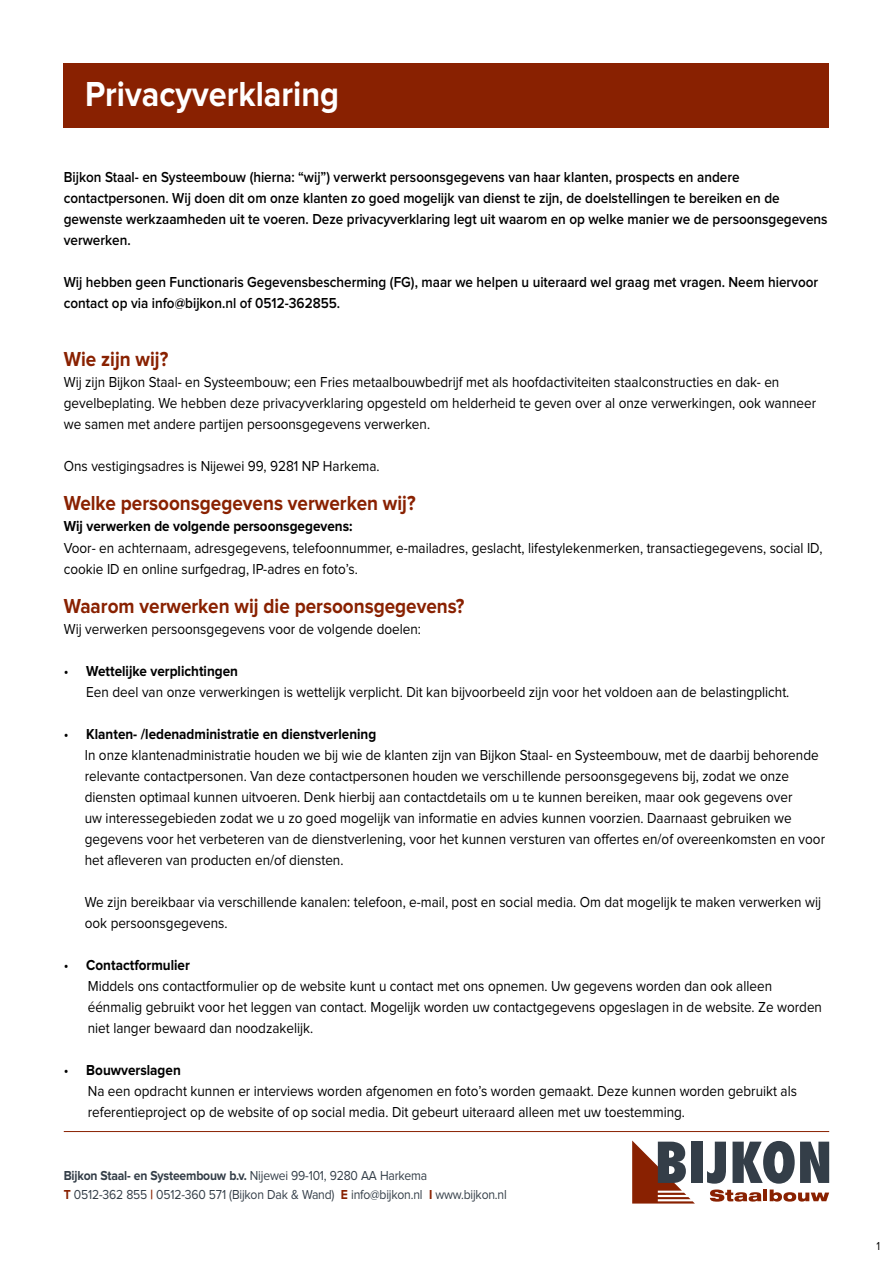
<style>
.page{position:relative;width:893px;height:1263px;background:#fff}
.page>*{position:absolute;margin:0;border:0;box-sizing:border-box;transform-origin:0 0}
.t1{font:700 36px "Proxima Nova";color:#fff;scale:.9 1}
.t2{font:700 21px "Proxima Nova";color:#892101;scale:.9 1}
.t3{font:15px/21px "Proxima Nova";color:#000;scale:.9 1}
.t4{font:600 15px/21px "Proxima Nova";color:#000;scale:.9 1}
.t5{font:700 15px "Proxima Nova";color:#000;scale:.9 1}
.t6{font:13.5px/19.5px "Proxima Nova";letter-spacing:-.015em;color:#343e48;scale:.9 1}
.t7{font:12px "Proxima Nova";color:#000;scale:.9 1}
.s1{font-weight:700}
.s2{font-weight:700;color:#892101}
</style>
<div class="page">
<div style="left:64px;top:64px;width:765px;height:64px;background:#892101"></div>
<hr style="left:64px;top:1131px;width:765px;height:1px;background:#892101">
<svg style="left:632px;top:1140px;width:63px;height:63px"></svg>
<div style="left:691px;top:1142px;width:11px;height:41px;background:#343e48"></div>
<svg style="left:707px;top:1141px;width:122px;height:60px"></svg>
<h1 class="t1" style="left:85px;top:77px;width:284px">Privacyverklaring</h1>
<p class="t4" style="left:64px;top:167px;width:850px">Bijkon Staal- en Systeembouw (hierna: “wij”) verwerkt persoonsgegevens van haar klanten, prospects en andere contactpersonen. Wij doen dit om onze klanten zo goed mogelijk van dienst te zijn, de doelstellingen te bereiken en de gewenste werkzaamheden uit te voeren. Deze privacyverklaring legt uit waarom en op welke manier we de persoonsgegevens verwerken.</p>
<p class="t4" style="left:64px;top:272px;width:840px">Wij hebben geen Functionaris Gegevensbescherming (FG), maar we helpen u uiteraard wel graag met vragen. Neem hiervoor contact op via info@bijkon.nl of 0512-362855.</p>
<h2 class="t2" style="left:64px;top:350px;width:118px">Wie zijn wij?</h2>
<p class="t3" style="left:64px;top:373px;width:838px">Wij zijn Bijkon Staal- en Systeembouw; een Fries metaalbouwbedrijf met als hoofdactiviteiten staalconstructies en dak- en gevelbeplating. We hebben deze privacyverklaring opgesteld om helderheid te geven over al onze verwerkingen, ook wanneer we samen met andere partijen persoonsgegevens verwerken.</p>
<p class="t3" style="left:64px;top:457px;width:353px">Ons vestigingsadres is Nijewei 99, 9281 NP Harkema.</p>
<h2 class="t2" style="left:64px;top:494px;width:392px">Welke persoonsgegevens verwerken wij?</h2>
<p class="t5" style="left:64px;top:520px;width:322px">Wij verwerken de volgende persoonsgegevens:</p>
<p class="t3" style="left:64px;top:538px;width:844px">Voor- en achternaam, adresgegevens, telefoonnummer, e-mailadres, geslacht, lifestylekenmerken, transactiegegevens, social ID, cookie ID en online surfgedrag, IP-adres en foto’s.</p>
<h2 class="t2" style="left:64px;top:596px;width:447px">Waarom verwerken wij die persoonsgegevens?</h2>
<p class="t3" style="left:64px;top:619px;width:398px">Wij verwerken persoonsgegevens voor de volgende doelen:</p>
<p class="t3" style="left:86px;top:661px;width:783px;text-indent:-23px">• <span class="s1">Wettelijke verplichtingen<br></span>Een deel van onze verwerkingen is wettelijk verplicht. Dit kan bijvoorbeeld zijn voor het voldoen aan de belastingplicht.</p>
<p class="t3" style="left:85px;top:724px;width:824px;text-indent:-21px">• <span class="s1">Klanten- /ledenadministratie en dienstverlening<br></span>In onze klantenadministratie houden we bij wie de klanten zijn van Bijkon Staal- en Systeembouw, met de daarbij behorende relevante contactpersonen. Van deze contactpersonen houden we verschillende persoonsgegevens bij, zodat we onze diensten optimaal kunnen uitvoeren. Denk hierbij aan contactdetails om u te kunnen bereiken, maar ook gegevens over<br>uw interessegebieden zodat we u zo goed mogelijk van informatie en advies kunnen voorzien. Daarnaast gebruiken we gegevens voor het verbeteren van de dienstverlening, voor het kunnen versturen van offertes en/of overeenkomsten en voor het afleveren van producten en/of diensten.</p>
<p class="t3" style="left:85px;top:892px;width:820px">We zijn bereikbaar via verschillende kanalen: telefoon, e-mail, post en social media. Om dat mogelijk te maken verwerken wij ook persoonsgegevens.</p>
<p class="t3" style="left:88px;top:955px;width:817px;text-indent:-24px">• <span class="s1">Contactformulier<br></span>Middels ons contactformulier op de website kunt u contact met ons opnemen. Uw gegevens worden dan ook alleen éénmalig gebruikt voor het leggen van contact. Mogelijk worden uw contactgegevens opgeslagen in de website. Ze worden niet langer bewaard dan noodzakelijk.</p>
<p class="t3" style="left:88px;top:1060px;width:789px;text-indent:-24px">• <span class="s1">Bouwverslagen<br></span>Na een opdracht kunnen er interviews worden afgenomen en foto’s worden gemaakt. Deze kunnen worden gebruikt als referentieproject op de website of op social media. Dit gebeurt uiteraard alleen met uw toestemming.</p>
<p class="t6" style="left:64px;top:1166px;width:494px"><span class="s1">Bijkon Staal- en Systeembouw b.v.</span> Nijewei 99-101, 9280 AA Harkema<br><span class="s2">T</span> 0512-362 855 <span class="s2">|</span> 0512-360 571 (Bijkon Dak &amp; Wand) <span class="s2">E</span> info@bijkon.nl <span class="s2">I</span> www.bijkon.nl</p>
<p class="t7" style="left:876px;top:1241px;width:6px">1</p>
</div>
